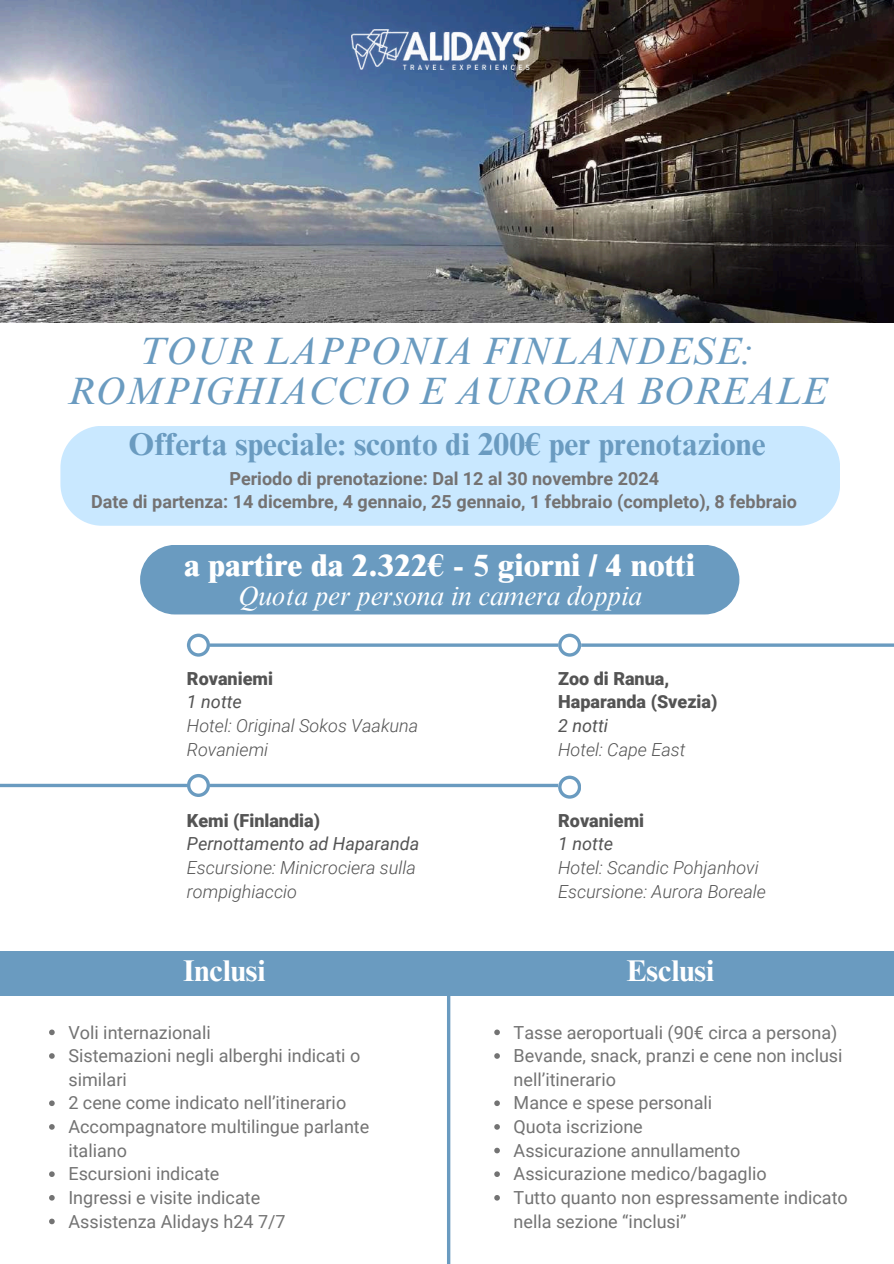
<style>
.page{position:relative;width:894px;height:1264px;background:#fff}
.page>*{position:absolute;margin:0;border:0;box-sizing:border-box;transform-origin:0 0}
.t1{font:italic 39px/40.5px "Times NRMT Pro";color:#6a9bc0;text-align:center}
.t2{font:700 31.5px "Times NRMT Pro";color:#6a9bc0}
.t3{font:800 31.5px "Times NRMT Pro";color:#fff}
.t4{font:700 30px "Times NRMT Pro";color:#fff}
.t5{font:italic 27px "Times NRMT Pro";color:#fff}
.t6{font:18px/23.7px "Roboto";color:#737373}
.t7{font:italic 300 18px/23.7px "Roboto";color:#545454}
.t8{font:700 18px/23.7px "Roboto";color:#747272;text-align:center}
.t9{font:900 18px/23.7px "Roboto";color:#545454}
.t10{font:italic 18px "Roboto";color:#545454}
</style>
<div class="page">
<div style="left:60px;top:426px;width:779px;height:100px;background:#c9e8ff"></div>
<div style="left:140px;top:545px;width:599px;height:69px;background:#6a9bc0"></div>
<img style="left:0;top:0;width:893px;height:323px">
<svg style="left:210px;top:643px;width:683px;height:4px"></svg>
<svg style="left:187px;top:633px;width:22px;height:23px"></svg>
<svg style="left:558px;top:633px;width:22px;height:23px"></svg>
<svg style="left:0;top:783px;width:558px;height:4px;fill:#6a9bc0"></svg>
<svg style="left:187px;top:774px;width:23px;height:23px"></svg>
<svg style="left:187px;top:774px;width:22px;height:22px"></svg>
<div style="left:0;top:951px;width:893px;height:44px;background:#6a9bc0"></div>
<hr style="left:447px;top:957px;width:3px;height:306px;background:#6a9bc0">
<img style="left:351px;top:30px;width:178px;height:39px">
<svg style="left:49px;top:1029px;width:6px;height:6px"></svg>
<svg style="left:49px;top:1053px;width:6px;height:5px"></svg>
<svg style="left:49px;top:1100px;width:6px;height:6px"></svg>
<svg style="left:49px;top:1124px;width:6px;height:5px"></svg>
<svg style="left:49px;top:1171px;width:6px;height:5px"></svg>
<svg style="left:49px;top:1195px;width:6px;height:5px"></svg>
<svg style="left:49px;top:1218px;width:6px;height:6px"></svg>
<svg style="left:494px;top:1029px;width:5px;height:6px"></svg>
<svg style="left:494px;top:1053px;width:5px;height:5px"></svg>
<svg style="left:494px;top:1100px;width:5px;height:6px"></svg>
<svg style="left:494px;top:1124px;width:5px;height:5px"></svg>
<svg style="left:494px;top:1147px;width:5px;height:6px"></svg>
<svg style="left:494px;top:1171px;width:5px;height:5px"></svg>
<svg style="left:494px;top:1195px;width:5px;height:5px"></svg>
<svg style="left:558px;top:775px;width:22px;height:23px"></svg>
<h1 class="t1" style="left:67px;top:335px;width:761px">TOUR LAPPONIA FINLANDESE:<br>ROMPIGHIACCIO E AURORA BOREALE</h1>
<h2 class="t2" style="left:128px;top:432px;width:638px">Offerta speciale: sconto di 200€ per prenotazione</h2>
<p class="t8" style="left:91px;top:466px;width:707px">Periodo di prenotazione: Dal 12 al 30 novembre 2024<br>Date di partenza: 14 dicembre, 4 gennaio, 25 gennaio, 1 febbraio (completo), 8 febbraio</p>
<h2 class="t3" style="left:184px;top:553px;width:512px">a partire da 2.322€ - 5 giorni / 4 notti</h2>
<h3 class="t5" style="left:237px;top:586px;width:405px">Quota per persona in camera doppia</h3>
<p class="t9" style="left:187px;top:666px;width:87px">Rovaniemi</p>
<p class="t10" style="left:187px;top:691px;width:56px">1 notte</p>
<p class="t7" style="left:187px;top:714px;width:233px">Hotel: Original Sokos Vaakuna<br>Rovaniemi</p>
<p class="t9" style="left:187px;top:808px;width:134px">Kemi (Finlandia)</p>
<p class="t10" style="left:187px;top:833px;width:234px">Pernottamento ad Haparanda</p>
<p class="t7" style="left:187px;top:856px;width:230px">Escursione: Minicrociera sulla rompighiaccio</p>
<p class="t9" style="left:558px;top:666px;width:161px">Zoo di Ranua,<br>Haparanda (Svezia)</p>
<p class="t10" style="left:558px;top:715px;width:51px">2 notti</p>
<p class="t7" style="left:558px;top:737px;width:129px">Hotel: Cape East</p>
<p class="t9" style="left:558px;top:808px;width:87px">Rovaniemi</p>
<p class="t10" style="left:558px;top:833px;width:56px">1 notte</p>
<p class="t7" style="left:558px;top:856px;width:209px">Hotel: Scandic Pohjanhovi<br>Escursione: Aurora Boreale</p>
<h3 class="t4" style="left:183px;top:959px;width:84px">Inclusi</h3>
<h3 class="t4" style="left:626px;top:959px;width:89px">Esclusi</h3>
<p class="t6" style="left:68px;top:1020px;width:302px">Voli internazionali<br>Sistemazioni negli alberghi indicati o similari<br>2 cene come indicato nell’itinerario<br>Accompagnatore multilingue parlante italiano<br>Escursioni indicate<br>Ingressi e visite indicate<br>Assistenza Alidays h24 7/7</p>
<p class="t6" style="left:513px;top:1020px;width:335px">Tasse aeroportuali (90€ circa a persona)<br>Bevande, snack, pranzi e cene non inclusi nell’itinerario<br>Mance e spese personali<br>Quota iscrizione<br>Assicurazione annullamento<br>Assicurazione medico/bagaglio<br>Tutto quanto non espressamente indicato nella sezione “inclusi”</p>
</div>
